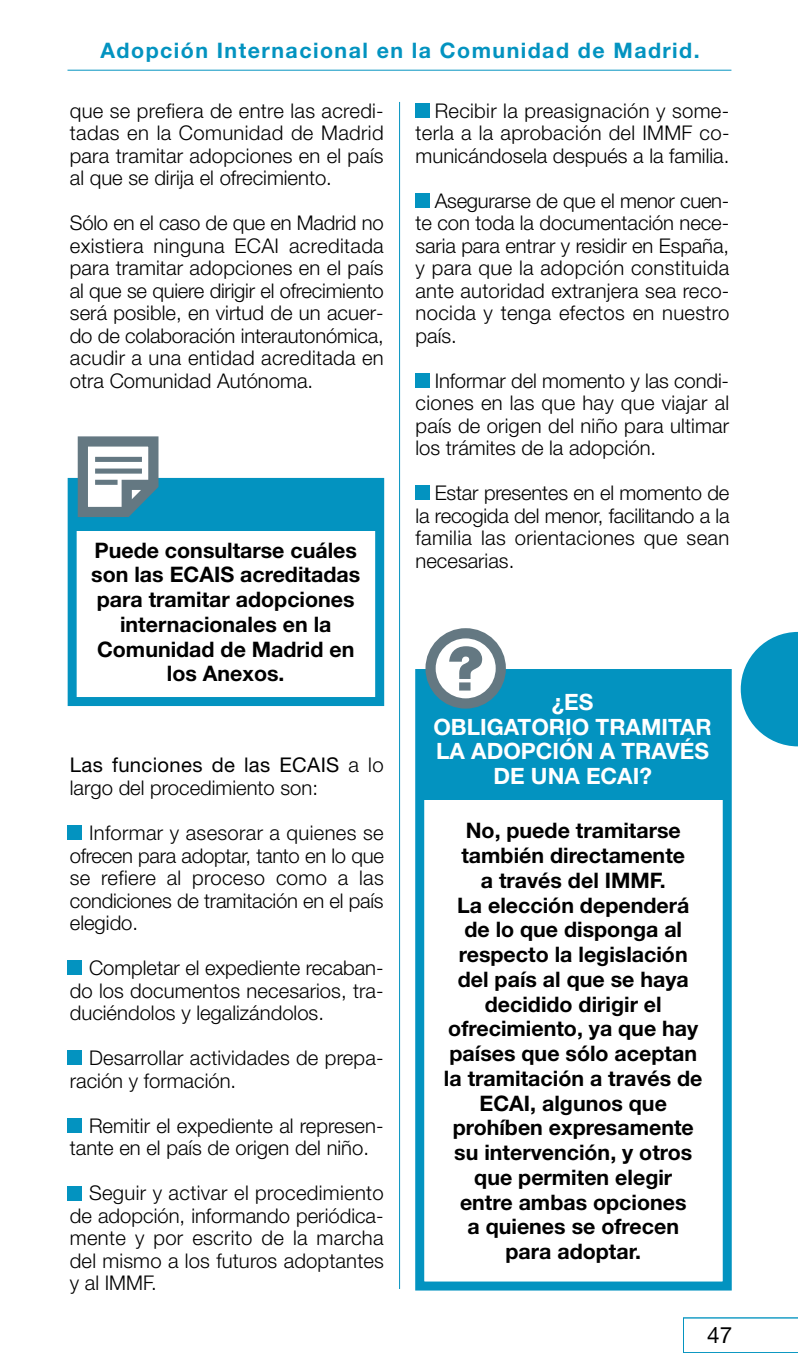
<style>
.page{position:relative;width:798px;height:1372px;background:#fff}
.page>*{position:absolute;margin:0;border:0;box-sizing:border-box;transform-origin:0 0}
.t1{font:700 22.5px/24.8px "Helvetica Neue";color:#fff;text-align:center}
.t2{font:22.5px "Helvetica Neue";color:#000}
.t3{font:700 21.38px/24.8px "Helvetica Neue";color:#000;text-align:center}
.t4{font:700 21.38px "Helvetica Neue";letter-spacing:.065em;color:#0393c0}
.t5{font:300 20.25px/22.5px "Helvetica Neue";color:#000;text-align:justify}
.s1{font-weight:400}
</style>
<div class="page">
<hr style="left:67px;top:70px;width:664px;height:1px;background:#0393c0">
<svg style="left:683px;top:1317px;width:114px;height:35px"></svg>
<svg style="left:740px;top:632px;width:57px;height:114px"></svg>
<hr style="left:399px;top:102px;width:1px;height:1186px;background:#0393c0">
<div style="left:68px;top:478px;width:316px;height:228px;border:9px solid #0393c0"></div>
<div style="left:74px;top:483px;width:305px;height:48px;background:#0393c0"></div>
<svg style="left:73px;top:436px;width:90px;height:86px"></svg>
<div style="left:95px;top:457px;width:47px;height:5px;background:#647882"></div>
<div style="left:95px;top:468px;width:47px;height:5px;background:#647882"></div>
<div style="left:95px;top:479px;width:22px;height:6px;background:#647882"></div>
<div style="left:68px;top:825px;width:14px;height:14px;background:#0393c0"></div>
<div style="left:68px;top:960px;width:14px;height:14px;background:#0393c0"></div>
<div style="left:68px;top:1050px;width:14px;height:14px;background:#0393c0"></div>
<div style="left:68px;top:1118px;width:14px;height:14px;background:#0393c0"></div>
<div style="left:68px;top:1185px;width:14px;height:14px;background:#0393c0"></div>
<div style="left:415px;top:103px;width:14px;height:15px;background:#0393c0"></div>
<div style="left:415px;top:193px;width:14px;height:14px;background:#0393c0"></div>
<div style="left:415px;top:373px;width:14px;height:15px;background:#0393c0"></div>
<div style="left:415px;top:669px;width:316px;height:621px;border:9px solid #0393c0"></div>
<div style="left:421px;top:675px;width:306px;height:124px;background:#0393c0"></div>
<svg style="left:429px;top:631px;width:73px;height:73px"></svg>
<svg style="left:449px;top:646px;width:33px;height:44px"></svg>
<div style="left:425px;top:628px;width:80px;height:80px;border:10px solid #647882;border-radius:50%"></div>
<div style="left:415px;top:486px;width:14px;height:14px;background:#0393c0"></div>
<p class="t4" style="left:100px;top:37px;width:600px">Adopción Internacional en la Comunidad de Madrid.</p>
<p class="t5" style="left:70px;top:99px;width:315px">que se prefiera de entre las acredi&shy;tadas en la Comunidad de Madrid para tramitar adopciones en el país al que se dirija el ofrecimiento.</p>
<p class="t5" style="left:70px;top:211px;width:315px">Sólo en el caso de que en Madrid no existiera ninguna ECAI acreditada para tramitar adopciones en el país al que se quiere dirigir el ofrecimiento será posible, en virtud de un acuer&shy;do de colaboración interautonómica, acudir a una entidad acreditada en otra Comunidad Autónoma.</p>
<p class="t3" style="left:91px;top:537px;width:270px">Puede consultarse cuáles son las ECAIS acreditadas para tramitar adopciones internacionales en la<br>Comunidad de Madrid en los Anexos.</p>
<p class="t5" style="left:70px;top:753px;width:315px"><span class="s1">Las funciones de las ECAIS</span> a lo largo del procedimiento son:</p>
<p class="t5" style="left:70px;top:821px;width:315px;text-indent:19px">Informar y asesorar a quienes se ofrecen para adoptar, tanto en lo que se refiere al proceso como a las condiciones de tramitación en el país elegido.</p>
<p class="t5" style="left:70px;top:956px;width:315px;text-indent:19px">Completar el expediente recaban&shy;do los documentos necesarios, tra&shy;duciéndolos y legalizándolos.</p>
<p class="t5" style="left:70px;top:1046px;width:315px;text-indent:19px">Desarrollar actividades de prepa&shy;ración y formación.</p>
<p class="t5" style="left:70px;top:1113px;width:315px;text-indent:19px">Remitir el expediente al represen&shy;tante en el país de origen del niño.</p>
<p class="t5" style="left:70px;top:1181px;width:315px;text-indent:19px">Seguir y activar el procedimiento de adopción, informando periódica&shy;mente y por escrito de la marcha del mismo a los futuros adoptantes y al IMMF.</p>
<p class="t5" style="left:415px;top:99px;width:315px;text-indent:19px">Recibir la preasignación y some&shy;terla a la aprobación del IMMF co&shy;municándosela después a la familia.</p>
<p class="t5" style="left:415px;top:189px;width:315px;text-indent:19px">Asegurarse de que el menor cuen&shy;te con toda la documentación nece&shy;saria para entrar y residir en España, y para que la adopción constituida ante autoridad extranjera sea reco&shy;nocida y tenga efectos en nuestro país.</p>
<p class="t5" style="left:415px;top:369px;width:315px;text-indent:19px">Informar del momento y las condi&shy;ciones en las que hay que viajar al país de origen del niño para ultimar los trámites de la adopción.</p>
<p class="t5" style="left:415px;top:481px;width:315px;text-indent:19px">Estar presentes en el momento de la recogida del menor, facilitando a la familia las orientaciones que sean necesarias.</p>
<p class="t1" style="left:433px;top:688px;width:280px">¿ES<br>OBLIGATORIO TRAMITAR<br>LA ADOPCIÓN A TRAVÉS<br>DE UNA ECAI?</p>
<p class="t3" style="left:444px;top:817px;width:260px">No, puede tramitarse también directamente<br>a través del IMMF.<br>La elección dependerá de lo que disponga al respecto la legislación del país al que se haya decidido dirigir el ofrecimiento, ya que hay países que sólo aceptan la tramitación a través de<br>ECAI, algunos que prohíben expresamente su intervención, y otros que permiten elegir<br>entre ambas opciones<br>a quienes se ofrecen para adoptar.</p>
<p class="t2" style="left:707px;top:1326px;width:27px">47</p>
</div>
